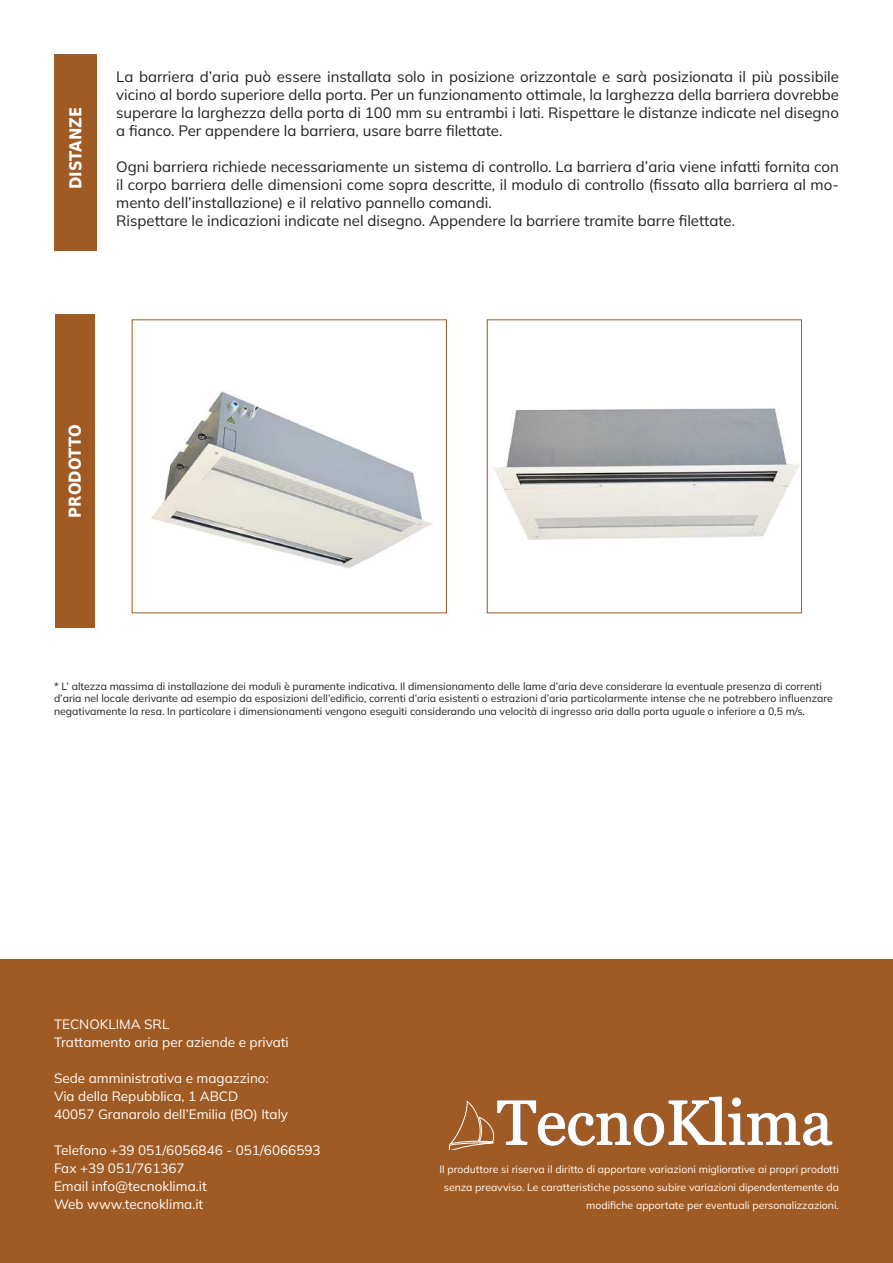
<style>
.page{position:relative;width:893px;height:1263px;background:#fff}
.page>*{position:absolute;margin:0;border:0;box-sizing:border-box;transform-origin:0 0}
.t1{font:62.7px "Vani";color:#fff}
.t2{font:700 16.5px "DejaVu Sans Condensed";color:#fff}
.t3{font:200 15px/18px "Mulish";color:#231f20;text-align:justify}
.t4{font:200 13.5px/18px "Mulish";color:#fff}
.t5{font:200 10.5px/12.6px "Mulish";color:#231f20}
.t6{font:200 10.5px/18px "Mulish";color:#fff;text-align:right}
</style>
<div class="page">
<div style="left:0;top:959px;width:893px;height:304px;background:#a05a23"></div>
<svg style="left:448px;top:1096px;width:385px;height:54px"></svg>
<div style="left:55px;top:314px;width:39px;height:314px;background:#a05a23"></div>
<img style="left:494px;top:408px;width:305px;height:132px">
<div style="left:487px;top:320px;width:315px;height:293px;border:1px solid #a05a23"></div>
<img style="left:151px;top:391px;width:281px;height:178px">
<div style="left:54px;top:54px;width:43px;height:197px;background:#a05a23"></div>
<p class="t2" style="left:62px;top:189px;width:84px;rotate:-90deg">DISTANZE</p>
<p class="t3" style="left:116px;top:67px;width:724px">La barriera d’aria può essere installata solo in posizione orizzontale e sarà posizionata il più possibile vicino al bordo superiore della porta. Per un funzionamento ottimale, la larghezza della barriera dovrebbe superare la larghezza della porta di 100 mm su entrambi i lati. Rispettare le distanze indicate nel disegno a fianco. Per appendere la barriera, usare barre filettate.</p>
<p class="t3" style="left:116px;top:157px;width:724px;text-align:left">Ogni barriera richiede necessariamente un sistema di controllo. La barriera d’aria viene infatti fornita con il corpo barriera delle dimensioni come sopra descritte, il modulo di controllo (fissato alla barriera al mo&shy;mento dell’installazione) e il relativo pannello comandi.<br>Rispettare le indicazioni indicate nel disegno. Appendere la barriere tramite barre filettate.</p>
<p class="t2" style="left:61px;top:518px;width:95px;rotate:-90deg">PRODOTTO</p>
<p class="t5" style="left:54px;top:679px;width:780px">* L’ altezza massima di installazione dei moduli è puramente indicativa. Il dimensionamento delle lame d’aria deve considerare la eventuale presenza di correnti d’aria nel locale derivante ad esempio da esposizioni dell’edificio, correnti d’aria esistenti o estrazioni d’aria particolarmente intense che ne potrebbero influenzare negativamente la resa. In particolare i dimensionamenti vengono eseguiti considerando una velocità di ingresso aria dalla porta uguale o inferiore a 0,5 m/s.</p>
<p class="t4" style="left:54px;top:1015px;width:236px">TECNOKLIMA SRL<br>Trattamento aria per aziende e privati</p>
<p class="t4" style="left:54px;top:1069px;width:236px">Sede amministrativa e magazzino:<br>Via della Repubblica, 1 ABCD<br>40057 Granarolo dell’Emilia (BO) Italy</p>
<p class="t4" style="left:54px;top:1141px;width:268px">Telefono +39 051/6056846 - 051/6066593<br>Fax +39 051/761367<br>Email info@tecnoklima.it<br>Web www.tecnoklima.it</p>
<h1 class="t1" style="left:497px;top:1086px;width:337px">TecnoKlima</h1>
<h1 class="t1" style="left:500px;top:1140px;width:337px">TecnoKlima</h1>
<p class="t6" style="left:440px;top:1160px;width:401px">Il produttore si riserva il diritto di apportare variazioni migliorative ai propri prodotti senza preavviso. Le caratteristiche possono subire variazioni dipendentemente da modifiche apportate per eventuali personalizzazioni.</p>
</div>
